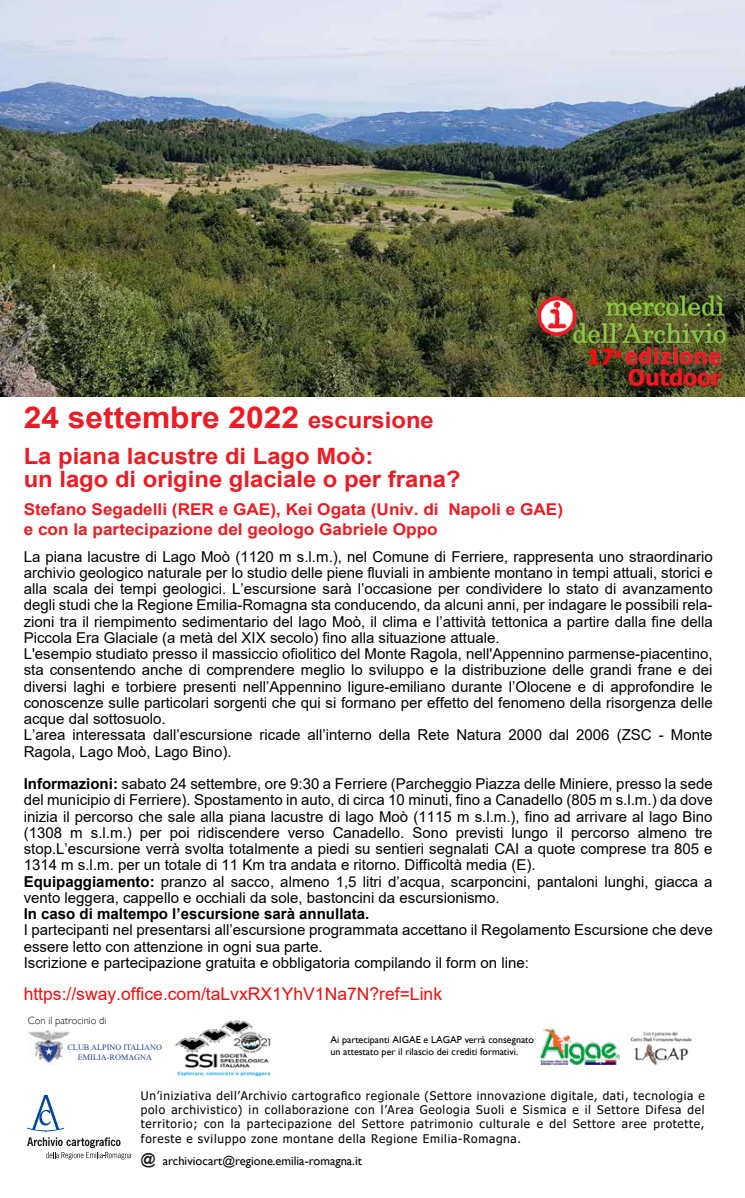
<style>
.page{position:relative;width:745px;height:1198px;background:#fff}
.page>*{position:absolute;margin:0;border:0;box-sizing:border-box;transform-origin:0 0}
.t1{font:700 30px "Arial";color:#ec1c24;scale:1.06 1}
.t2{font:700 22.5px/23.8px "Arial";color:#ec1c24;scale:1.06 1}
.t3{font:17.5px "Arial";color:#fc0808}
.t4{font:700 16.25px/20px "Arial";color:#ec1c24;scale:1.06 1}
.t5{font:15px/16.2px "Arial";color:#000}
.t6{font:700 15px "Arial";color:#000}
.t7{font:12.5px "Gill Sans";color:#000}
.t8{font:11.88px/14.2px "Tahoma";letter-spacing:.06em;color:#000;text-align:justify}
.t9{font:300 10.5px "Gill Sans Nova";color:#000}
.t10{font:10px/12px "Gill Sans";color:#000}
.t11{font:8.25px/9.9px "Times New Roman";color:#284394;text-align:center}
.s1{font-size:22.5px}
.s2{font-weight:700}
.s3{font-family:"Arial";font-weight:700;font-size:15px;color:#1d1d1b}
</style>
<div class="page">
<img style="left:28px;top:1030px;width:42px;height:35px">
<img style="left:540px;top:1028px;width:79px;height:37px">
<img style="left:630px;top:1031px;width:62px;height:34px">
<svg style="left:27px;top:1095px;width:37px;height:36px"></svg>
<svg style="left:27px;top:1137px;width:104px;height:23px"></svg>
<img style="left:175px;top:1020px;width:96px;height:57px">
<img style="left:0;top:0;width:744px;height:397px">
<img style="left:532px;top:292px;width:202px;height:100px">
<h1 class="t1" style="left:24px;top:396px;width:388px">24 settembre 2022 <span class="s1">escursione</span></h1>
<h2 class="t2" style="left:24px;top:444px;width:413px">La piana lacustre di Lago Moò:<br>un lago di origine glaciale o per frana?</h2>
<p class="t4" style="left:24px;top:499px;width:510px">Stefano Segadelli (RER e GAE), Kei Ogata (Univ. di Napoli e GAE) e con la partecipazione del geologo Gabriele Oppo</p>
<p class="t5" style="left:24px;top:548px;width:690px">La piana lacustre di Lago Moò (1120 m s.l.m.), nel Comune di Ferriere, rappresenta uno straordinario archivio geologico naturale per lo studio delle piene fluviali in ambiente montano in tempi attuali, storici e alla scala dei tempi geologici. L’escursione sarà l’occasione per condividere lo stato di avanzamento degli studi che la Regione Emilia-Romagna sta conducendo, da alcuni anni, per indagare le possibili rela&shy;zioni tra il riempimento sedimentario del lago Moò, il clima e l’attività tettonica a partire dalla fine della Piccola Era Glaciale (a metà del XIX secolo) fino alla situazione attuale.<br>L'esempio studiato presso il massiccio ofiolitico del Monte Ragola, nell'Appennino parmense-piacentino, sta consentendo anche di comprendere meglio lo sviluppo e la distribuzione delle grandi frane e dei diversi laghi e torbiere presenti nell’Appennino ligure-emiliano durante l’Olocene e di approfondire le conoscenze sulle particolari sorgenti che qui si formano per effetto del fenomeno della risorgenza delle acque dal sottosuolo.<br>L’area interessata dall’escursione ricade all’interno della Rete Natura 2000 dal 2006 (ZSC - Monte Ragola, Lago Moò, Lago Bino).</p>
<p class="t5" style="left:24px;top:776px;width:690px"><span class="s2">Informazioni:</span> sabato 24 settembre, ore 9:30 a Ferriere (Parcheggio Piazza delle Miniere, presso la sede del municipio di Ferriere). Spostamento in auto, di circa 10 minuti, fino a Canadello (805 m s.l.m.) da dove inizia il percorso che sale alla piana lacustre di lago Moò (1115 m s.l.m.), fino ad arrivare al lago Bino (1308 m s.l.m.) per poi ridiscendere verso Canadello. Sono previsti lungo il percorso almeno tre stop.L’escursione verrà svolta totalmente a piedi su sentieri segnalati CAI a quote comprese tra 805 e 1314 m s.l.m. per un totale di 11 Km tra andata e ritorno. Difficoltà media (E).<br><span class="s2">Equipaggiamento:</span> pranzo al sacco, almeno 1,5 litri d’acqua, scarponcini, pantaloni lunghi, giacca a vento leggera, cappello e occhiali da sole, bastoncini da escursionismo.</p>
<p class="t6" style="left:24px;top:903px;width:347px">In caso di maltempo l’escursione sarà annullata.</p>
<p class="t5" style="left:24px;top:922px;width:690px">I partecipanti nel presentarsi all’escursione programmata accettano il Regolamento Escursione che deve essere letto con attenzione in ogni sua parte.<br>Iscrizione e partecipazione gratuita e obbligatoria compilando il form on line:</p>
<p class="t3" style="left:24px;top:982px;width:419px">https://sway.office.com/taLvxRX1YhV1Na7N?ref=Link</p>
<p class="t9" style="left:28px;top:1014px;width:80px">Con il patrocinio di</p>
<p class="t10" style="left:330px;top:1034px;width:205px">Ai partecipanti AIGAE e LAGAP verrà consegnato un attestato per il rilascio dei crediti formativi.</p>
<p class="t8" style="left:141px;top:1089px;width:565px">Un’iniziativa dell’Archivio cartografico regionale (Settore innovazione digitale, dati, tecnologia e polo archivistico) in collaborazione con l’Area Geologia Suoli e Sismica e il Settore Difesa del territorio; con la partecipazione del Settore patrimonio culturale e del Settore aree protette, foreste e sviluppo zone montane della Regione Emilia-Romagna.</p>
<p class="t11" style="left:67px;top:1042px;width:96px">CLUB ALPINO ITALIANO<br>EMILIA-ROMAGNA</p>
<p class="t7" style="left:141px;top:1153px;width:222px"><span class="s3">@</span> archiviocart@regione.emilia-romagna.it</p>
</div>
